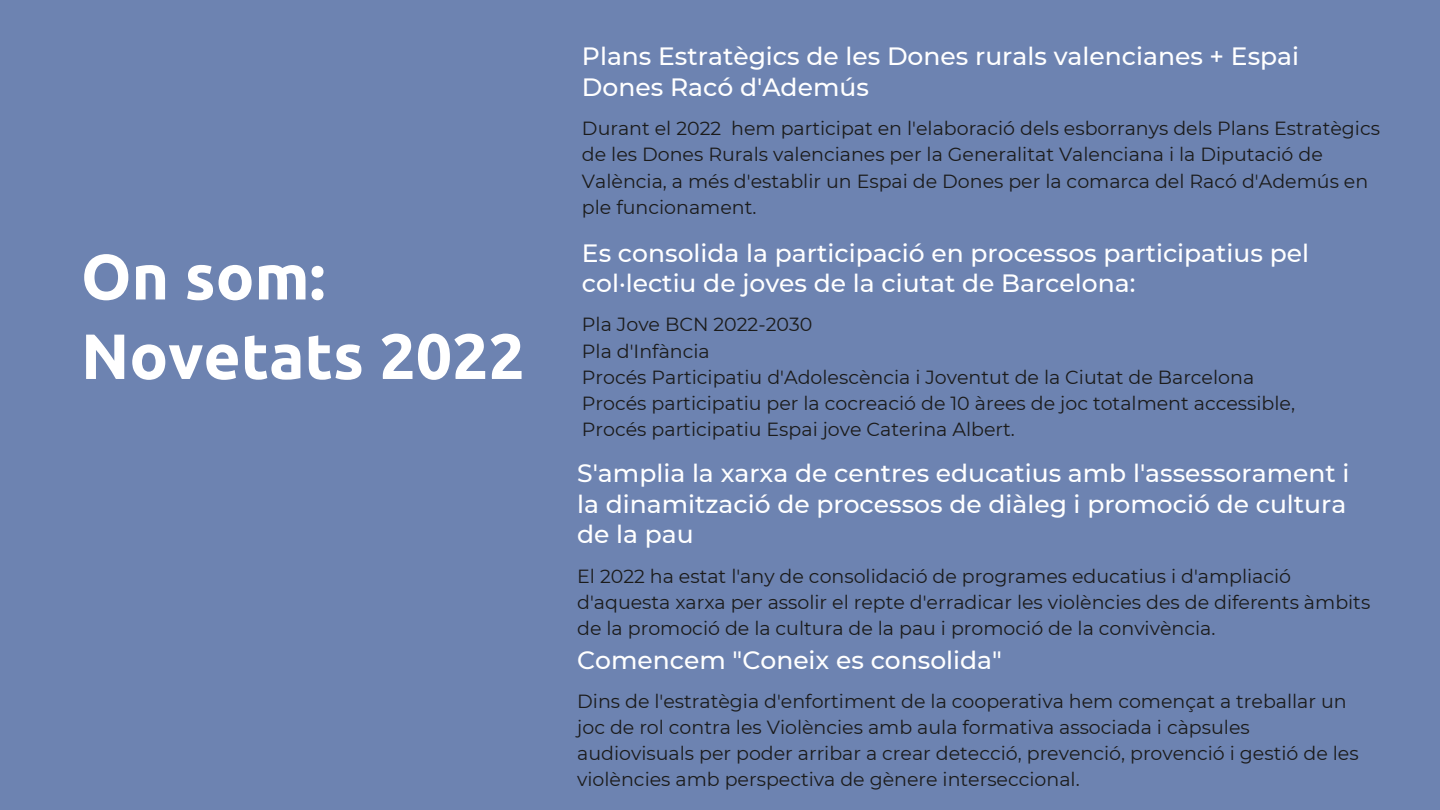
<style>
.page{position:relative;width:1440px;height:810px;background:#6d83b1}
.page>*{position:absolute;margin:0;border:0;box-sizing:border-box;transform-origin:0 0}
.t1{font:700 64px/79.5px "Ubuntu";color:#fff}
.t2{font:500 25px/30.8px "Montserrat";color:#fff}
.t3{font:19px/26.2px "Montserrat";color:#1b1b1b}
</style>
<div class="page">
<h1 class="t1" style="left:81px;top:236px;width:445px">On som:<br>Novetats 2022</h1>
<h2 class="t2" style="left:582px;top:41px;width:719px">Plans Estratègics de les Dones rurals valencianes + Espai<br>Dones Racó d'Ademús</h2>
<p class="t3" style="left:582px;top:115px;width:800px">Durant el 2022 hem participat en l'elaboració dels esborranys dels Plans Estratègics de les Dones Rurals valencianes per la Generalitat Valenciana i la Diputació de València, a més d'establir un Espai de Dones per la comarca del Racó d'Ademús en ple funcionament.</p>
<h2 class="t2" style="left:582px;top:237px;width:729px">Es consolida la participació en processos participatius pel col·lectiu de joves de la ciutat de Barcelona:</h2>
<p class="t3" style="left:582px;top:312px;width:715px">Pla Jove BCN 2022-2030<br>Pla d'Infància<br>Procés Participatiu d'Adolescència i Joventut de la Ciutat de Barcelona Procés participatiu per la cocreació de 10 àrees de joc totalment accessible, Procés participatiu Espai jove Caterina Albert.</p>
<h2 class="t2" style="left:577px;top:458px;width:774px">S'amplia la xarxa de centres educatius amb l'assessorament i la dinamització de processos de diàleg i promoció de cultura de la pau</h2>
<p class="t3" style="left:577px;top:563px;width:795px">El 2022 ha estat l'any de consolidació de programes educatius i d'ampliació d'aquesta xarxa per assolir el repte d'erradicar les violències des de diferents àmbits de la promoció de la cultura de la pau i promoció de la convivència.</p>
<h2 class="t2" style="left:577px;top:644px;width:426px">Comencem "Coneix es consolida"</h2>
<p class="t3" style="left:577px;top:688px;width:783px">Dins de l'estratègia d'enfortiment de la cooperativa hem començat a treballar un joc de rol contra les Violències amb aula formativa associada i càpsules audiovisuals per poder arribar a crear detecció, prevenció, provenció i gestió de les violències amb perspectiva de gènere interseccional.</p>
</div>
